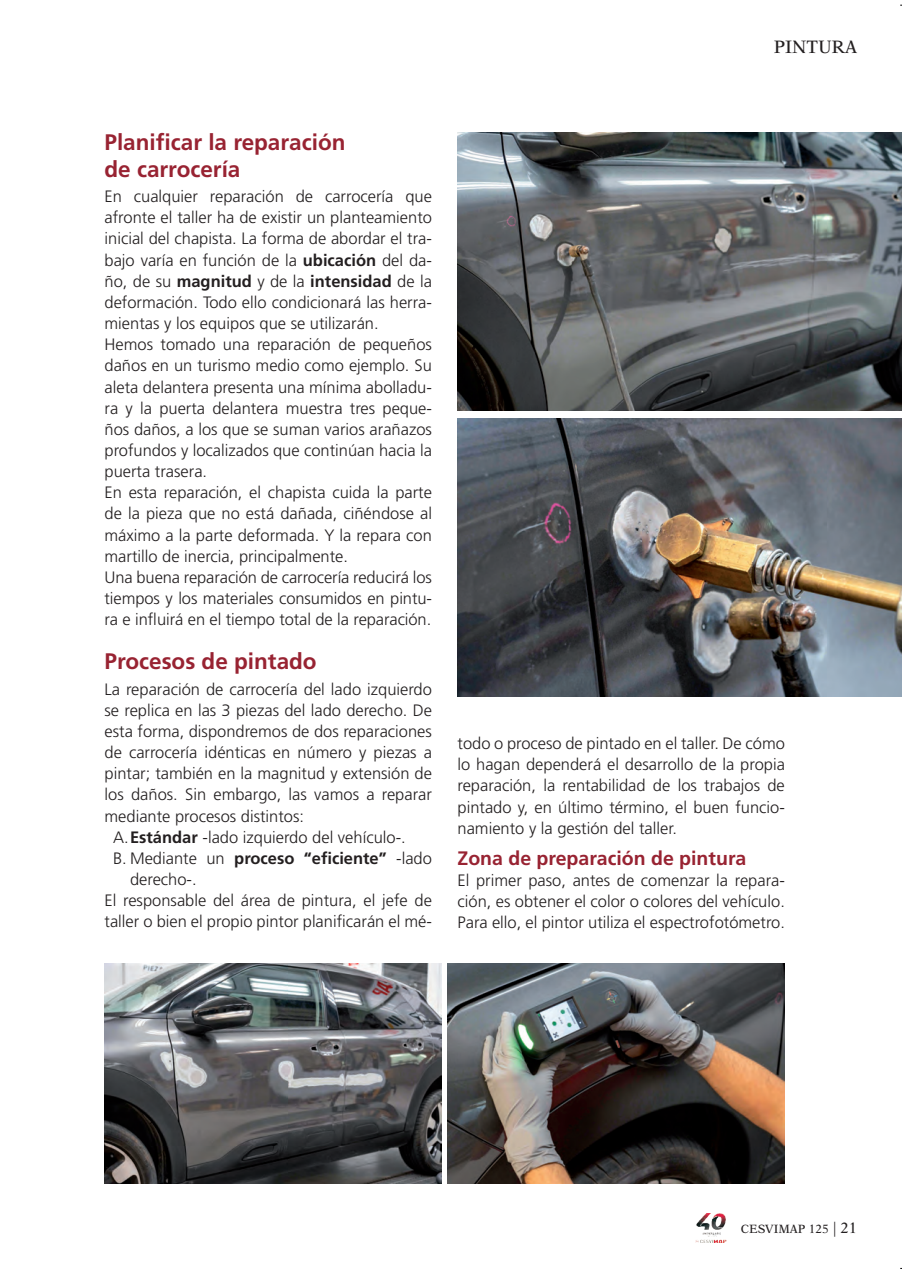
<style>
.page{position:relative;width:902px;height:1275px;background:#fff}
.page>*{position:absolute;margin:0;border:0;box-sizing:border-box;transform-origin:0 0}
.t1{font:700 22.5px/27px "Frutiger LT Std";color:#982332}
.t2{font:700 19.5px "Frutiger LT Std";color:#982332}
.t3{font:18px "New Aster LT Std";color:#231f20}
.t4{font:300 16.5px/21.1px "Frutiger LT Std";color:#231f20;text-align:justify}
.t5{font:700 16.5px "Frutiger LT Std";color:#231f20}
.t6{font:12px "New Aster LT Std";color:#231f20}
.s1{font-weight:700}
.s2{font-weight:300}
.s3{font-size:15px}
</style>
<div class="page">
<img style="left:695px;top:1213px;width:32px;height:30px">
<img style="left:457px;top:133px;width:445px;height:277px">
<img style="left:457px;top:419px;width:445px;height:277px">
<img style="left:105px;top:963px;width:337px;height:220px">
<img style="left:448px;top:963px;width:337px;height:220px">
<p class="t3" style="left:774px;top:36px;width:85px">PINTURA</p>
<h1 class="t1" style="left:105px;top:128px;width:242px">Planificar la reparación de carrocería</h1>
<p class="t4" style="left:105px;top:186px;width:329px;text-align:left">En cualquier reparación de carrocería que afronte el taller ha de existir un planteamiento inicial del chapista. La forma de abordar el tra&shy;bajo varía en función de la <span class="s1">ubicación</span> del da&shy;ño, de su <span class="s1">magnitud</span> y de la <span class="s1">intensidad</span> de la deformación. Todo ello condicionará las herra&shy;mientas y los equipos que se utilizarán.<br>Hemos tomado una reparación de pequeños daños en un turismo medio como ejemplo. Su aleta delantera presenta una mínima abolladu&shy;ra y la puerta delantera muestra tres peque&shy;ños daños, a los que se suman varios arañazos profundos y localizados que continúan hacia la puerta trasera.<br>En esta reparación, el chapista cuida la parte de la pieza que no está dañada, ciñéndose al máximo a la parte deformada. Y la repara con martillo de inercia, principalmente.<br>Una buena reparación de carrocería reducirá los tiempos y los materiales consumidos en pintu&shy;ra e influirá en el tiempo total de la reparación.</p>
<h1 class="t1" style="left:105px;top:648px;width:214px">Procesos de pintado</h1>
<p class="t4" style="left:105px;top:678px;width:329px">La reparación de carrocería del lado izquierdo</p>
<p class="t4" style="left:105px;top:700px;width:329px">se replica en las 3 piezas del lado derecho. De</p>
<p class="t4" style="left:105px;top:721px;width:329px">esta forma, dispondremos de dos reparaciones</p>
<p class="t4" style="left:105px;top:742px;width:329px">de carrocería idénticas en número y piezas a</p>
<p class="t4" style="left:105px;top:763px;width:329px">pintar; también en la magnitud y extensión de</p>
<p class="t4" style="left:105px;top:784px;width:329px">los daños. Sin embargo, las vamos a reparar</p>
<p class="t4" style="left:105px;top:805px;width:201px">mediante procesos distintos:</p>
<p class="t4" style="left:113px;top:826px;width:294px">A.<span class="s1">Estándar</span> -lado izquierdo del vehículo-.</p>
<p class="t5" style="left:113px;top:848px;width:320px"><span class="s2">B. Mediante un</span> proceso “eficiente” <span class="s2">-lado</span></p>
<p class="t4" style="left:130px;top:869px;width:68px">derecho-.</p>
<p class="t4" style="left:105px;top:890px;width:329px">El responsable del área de pintura, el jefe de</p>
<p class="t4" style="left:105px;top:911px;width:329px">taller o bien el propio pintor planificarán el mé-</p>
<p class="t4" style="left:457px;top:733px;width:329px">todo o proceso de pintado en el taller. De cómo lo hagan dependerá el desarrollo de la propia reparación, la rentabilidad de los trabajos de pintado y, en último término, el buen funcio&shy;namiento y la gestión del taller.</p>
<p class="t2" style="left:457px;top:847px;width:290px">Zona de preparación de pintura</p>
<p class="t4" style="left:457px;top:870px;width:329px">El primer paso, antes de comenzar la repara&shy;ción, es obtener el color o colores del vehículo.<br>Para ello, el pintor utiliza el espectrofotómetro.</p>
<p class="t6" style="left:741px;top:1221px;width:118px">CESVIMAP 125 <span class="s3">| 21</span></p>
</div>
